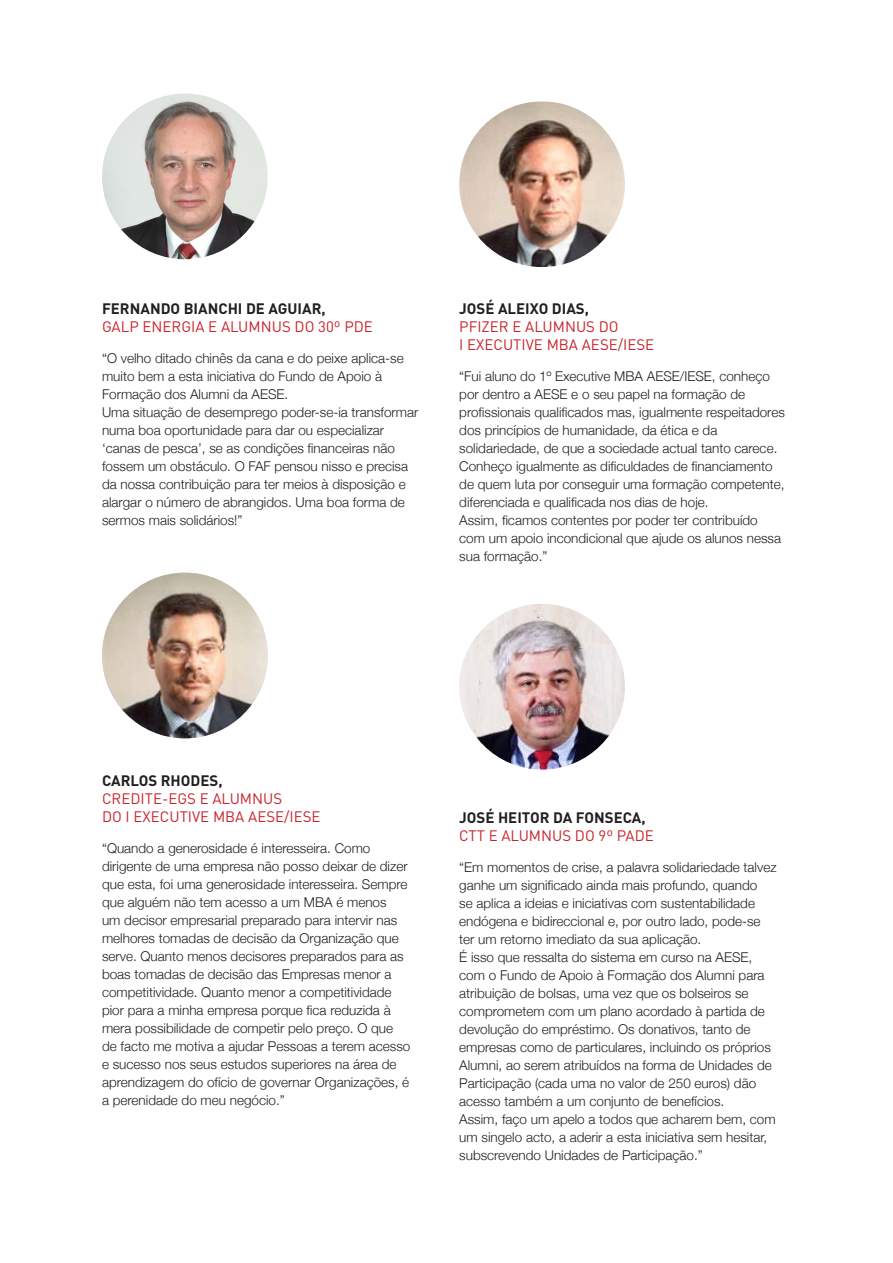
<style>
.page{position:relative;width:893px;height:1263px;background:#fff}
.page>*{position:absolute;margin:0;border:0;box-sizing:border-box;transform-origin:0 0}
.t1{font:15px/18px "DIN";color:#c8242b}
.t2{font:700 15px/18px "DIN";color:#231f20}
.t3{font:300 13.5px/18px "Helvetica Neue";color:#231f20}
.s1{font-weight:700;color:#231f20}
.s2{font-weight:400;color:#c8242b}
</style>
<div class="page">
<img style="left:102px;top:94px;width:166px;height:165px;border-radius:83px">
<img style="left:459px;top:101px;width:166px;height:166px;border-radius:83px">
<img style="left:459px;top:604px;width:166px;height:165px;border-radius:83px">
<img style="left:102px;top:573px;width:166px;height:165px;border-radius:83px">
<p class="t1" style="left:102px;top:300px;width:272px"><span class="s1">FERNANDO BIANCHI DE AGUIAR,<br></span>GALP ENERGIA E ALUMNUS DO 30º PDE</p>
<p class="t3" style="left:102px;top:349px;width:303px">“O velho ditado chinês da cana e do peixe aplica-se muito bem a esta iniciativa do Fundo de Apoio à<br>Formação dos Alumni da AESE.</p>
<p class="t3" style="left:102px;top:403px;width:318px">Uma situação de desemprego poder-se-ia transformar numa boa oportunidade para dar ou especializar ‘canas de pesca’, se as condições financeiras não fossem um obstáculo. O FAF pensou nisso e precisa da nossa contribuição para ter meios à disposição e alargar o número de abrangidos. Uma boa forma de sermos mais solidários!”</p>
<p class="t1" style="left:459px;top:300px;width:196px"><span class="s1">JOSÉ ALEIXO DIAS,<br></span>PFIZER E ALUMNUS DO<br>I EXECUTIVE MBA AESE/IESE</p>
<p class="t3" style="left:459px;top:367px;width:327px">“Fui aluno do 1º Executive MBA AESE/IESE, conheço por dentro a AESE e o seu papel na formação de profissionais qualificados mas, igualmente respeitadores dos princípios de humanidade, da ética e da solidariedade, de que a sociedade actual tanto carece.</p>
<p class="t3" style="left:459px;top:457px;width:327px">Conheço igualmente as dificuldades de financiamento de quem luta por conseguir uma formação competente, diferenciada e qualificada nos dias de hoje.</p>
<p class="t3" style="left:459px;top:511px;width:323px">Assim, ficamos contentes por poder ter contribuído com um apoio incondicional que ajude os alunos nessa sua formação.”</p>
<p class="t1" style="left:102px;top:772px;width:220px"><span class="s1">CARLOS RHODES,<br></span>CREDITE-EGS E ALUMNUS<br>DO I EXECUTIVE MBA AESE/IESE</p>
<p class="t3" style="left:102px;top:839px;width:310px">“Quando a generosidade é interesseira. Como dirigente de uma empresa não posso deixar de dizer que esta, foi uma generosidade interesseira. Sempre que alguém não tem acesso a um MBA é menos<br>um decisor empresarial preparado para intervir nas melhores tomadas de decisão da Organização que serve. Quanto menos decisores preparados para as boas tomadas de decisão das Empresas menor a competitividade. Quanto menor a competitividade pior para a minha empresa porque fica reduzida à mera possibilidade de competir pelo preço. O que de facto me motiva a ajudar Pessoas a terem acesso e sucesso nos seus estudos superiores na área de aprendizagem do ofício de governar Organizações, é a perenidade do meu negócio.”</p>
<p class="t2" style="left:459px;top:808px;width:196px">JOSÉ HEITOR DA FONSECA,<br><span class="s2">CTT E ALUMNUS DO 9º PADE</span></p>
<p class="t3" style="left:459px;top:858px;width:319px">“Em momentos de crise, a palavra solidariedade talvez ganhe um significado ainda mais profundo, quando<br>se aplica a ideias e iniciativas com sustentabilidade endógena e bidireccional e, por outro lado, pode-se ter um retorno imediato da sua aplicação.</p>
<p class="t3" style="left:459px;top:948px;width:314px">É isso que ressalta do sistema em curso na AESE, com o Fundo de Apoio à Formação dos Alumni para atribuição de bolsas, uma vez que os bolseiros se comprometem com um plano acordado à partida de devolução do empréstimo. Os donativos, tanto de empresas como de particulares, incluindo os próprios Alumni, ao serem atribuídos na forma de Unidades de Participação (cada uma no valor de 250 euros) dão acesso também a um conjunto de benefícios.</p>
<p class="t3" style="left:459px;top:1110px;width:318px">Assim, faço um apelo a todos que acharem bem, com um singelo acto, a aderir a esta iniciativa sem hesitar, subscrevendo Unidades de Participação.”</p>
</div>
